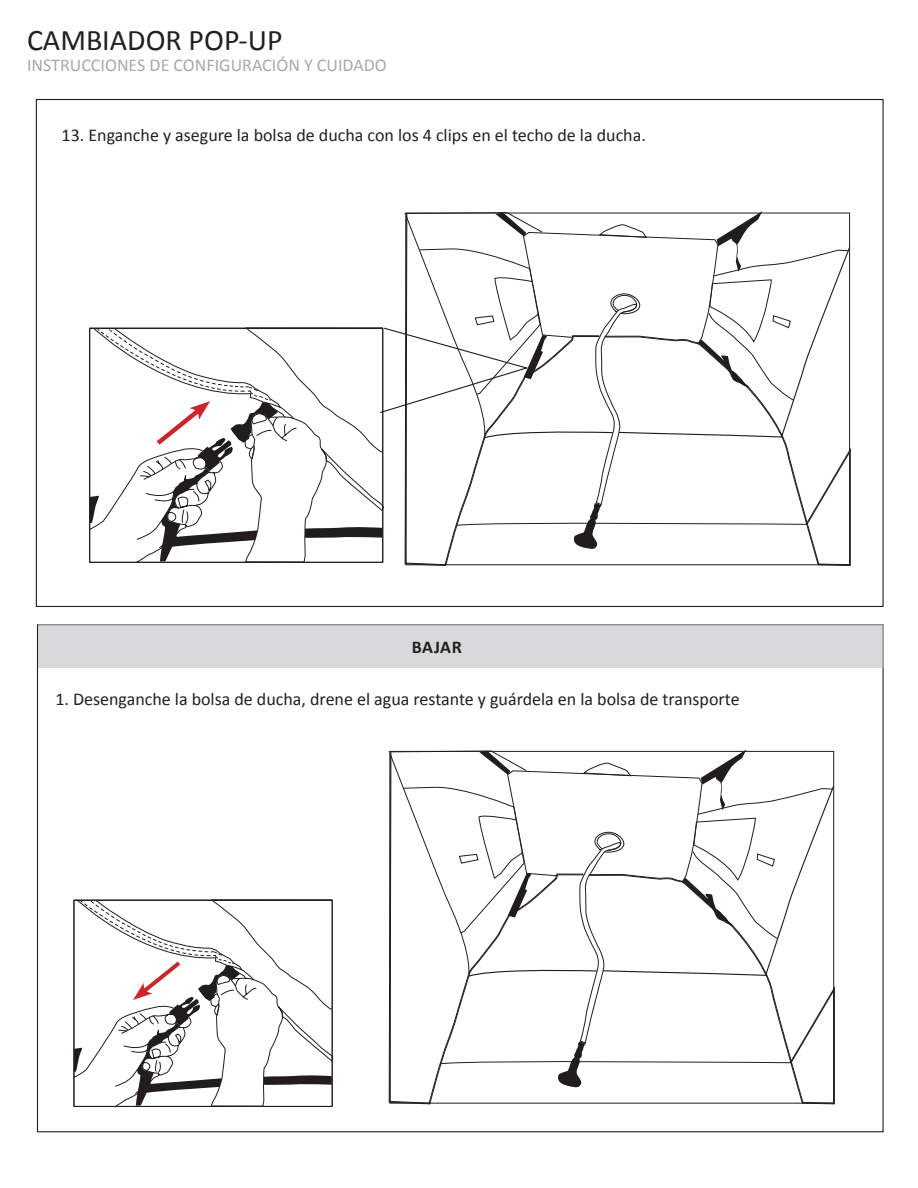
<style>
.page{position:relative;width:918px;height:1188px;background:#fff}
.page>*{position:absolute;margin:0;border:0;box-sizing:border-box;transform-origin:0 0}
.t1{font:30px "Calibri";color:#231f20}
.t2{font:18px "Calibri";color:#231f20}
.t3{font:18px "Calibri";color:#a8a9ad}
.t4{font:700 18px "Calibri";letter-spacing:.03em;color:#231f20}
</style>
<div class="page">
<svg style="left:808px;top:452px;width:40px;height:111px"></svg>
<svg style="left:808px;top:249px;width:40px;height:108px"></svg>
<div style="left:38px;top:624px;width:846px;height:43px;background:#d8d8da"></div>
<svg style="left:74px;top:899px;width:260px;height:208px"></svg>
<svg style="left:389px;top:1088px;width:195px;height:45px"></svg>
<svg style="left:392px;top:1088px;width:192px;height:14px"></svg>
<svg style="left:792px;top:991px;width:40px;height:111px"></svg>
<svg style="left:792px;top:788px;width:40px;height:108px"></svg>
<svg style="left:388px;top:749px;width:404px;height:339px"></svg>
<svg style="left:90px;top:211px;width:718px;height:352px"></svg>
<h1 class="t1" style="left:27px;top:21px;width:257px">CAMBIADOR POP-UP</h1>
<p class="t3" style="left:27px;top:54px;width:361px">INSTRUCCIONES DE CONFIGURACIÓN Y CUIDADO</p>
<p class="t2" style="left:62px;top:124px;width:586px">13. Enganche y asegure la bolsa de ducha con los 4 clips en el techo de la ducha.</p>
<p class="t4" style="left:412px;top:635px;width:52px">BAJAR</p>
<p class="t2" style="left:55px;top:688px;width:686px">1. Desenganche la bolsa de ducha, drene el agua restante y guárdela en la bolsa de transporte</p>
</div>
